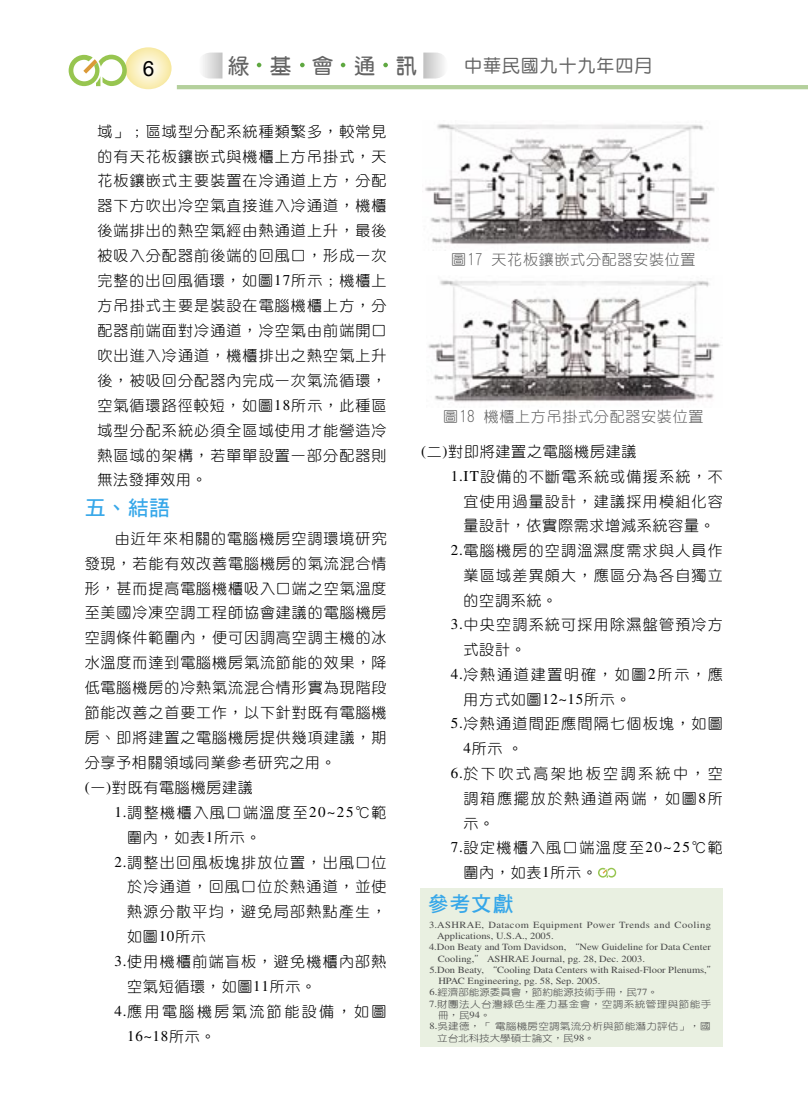
<style>
.page{position:relative;width:808px;height:1106px;background:#fff}
.page>*{position:absolute;margin:0;border:0;box-sizing:border-box;transform-origin:0 0}
.t1{font:21px "DF Hei Bd HK BF";letter-spacing:.025em;color:#36a7e9}
.t2{font:21px "DF Yuan Bd HK BF";letter-spacing:1em;color:#636363}
.t3{font:21px "Arial";color:#000}
.t4{font:18px "DF Yuan Md HK BF";letter-spacing:.05em;color:#636363}
.t5{font:15px/24.9px "DF Yuan Light B5";letter-spacing:.085em;color:#000;text-align:justify}
.t6{font:15px/24.9px "DF Yuan Light B5";letter-spacing:.105em;color:#000}
.t7{font:15px "DF Yuan Lt HK BF";letter-spacing:.05em;color:#636363}
.t8{font:15px/24.8px "DF Yuan Light B5";letter-spacing:.12em;color:#000}
.t9{font:15px "DF Yuan Light B5";letter-spacing:.05em;color:#000}
.t10{font:15px/24.9px "DF Yuan Light B5";letter-spacing:.165em;color:#000}
.t11{font:9.45px/11.2px "Times";color:#484848;scale:1.11 1}
.t12{font:9.45px/11.2px "DF Yuan Light B5";letter-spacing:.03em;color:#484848;scale:1.11 1}
.t13{font:9.45px/11.2px "Times";letter-spacing:.04em;color:#484848;scale:1.11 1}
.t14{font:9.45px "DF Yuan Light B5";color:#484848;scale:1.11 1}
.s1{font-family:"Times"}
.s2{font-family:"DF Yuan Light B5"}
</style>
<div class="page">
<hr style="left:177px;top:85px;width:631px;height:4px;background:#b4d09c">
<svg style="left:125px;top:47px;width:47px;height:42px"></svg>
<svg style="left:69px;top:55px;width:58px;height:31px"></svg>
<svg style="left:257px;top:63px;width:4px;height:4px"></svg>
<svg style="left:300px;top:63px;width:5px;height:4px"></svg>
<svg style="left:341px;top:63px;width:4px;height:4px"></svg>
<svg style="left:383px;top:63px;width:5px;height:4px"></svg>
<svg style="left:423px;top:53px;width:21px;height:25px"></svg>
<svg style="left:203px;top:53px;width:20px;height:25px"></svg>
<svg style="left:598px;top:867px;width:18px;height:10px"></svg>
<div style="left:420px;top:888px;width:303px;height:159px;background:#e9f0e1"></div>
<img style="left:425px;top:124px;width:290px;height:121px">
<img style="left:428px;top:280px;width:293px;height:122px">
<p class="t3" style="left:143px;top:55px;width:13px">6</p>
<p class="t2" style="left:228px;top:55px;width:191px">綠基會通訊</p>
<p class="t4" style="left:464px;top:57px;width:190px">中華民國九十九年四月</p>
<p class="t5" style="left:97px;top:119px;width:291px">域」；區域型分配系統種類繁多，較常見的有天花板鑲嵌式與機櫃上方吊掛式，天花板鑲嵌式主要裝置在冷通道上方，分配器下方吹出冷空氣直接進入冷通道，機櫃後端排出的熱空氣經由熱通道上升，最後被吸入分配器前後端的回風口，形成一次完整的出回風循環，如圖<span class="s1">17</span>所示；機櫃上方吊掛式主要是裝設在電腦機櫃上方，分配器前端面對冷通道，冷空氣由前端開口吹出進入冷通道，機櫃排出之熱空氣上升後，被吸回分配器內完成一次氣流循環，空氣循環路徑較短，如圖<span class="s1">18</span>所示，此種區域型分配系統必須全區域使用才能營造冷熱區域的架構，若單單設置一部分配器則無法發揮效用。</p>
<p class="t1" style="left:85px;top:497px;width:87px">五、結語</p>
<p class="t5" style="left:85px;top:526px;width:303px;text-indent:30px">由近年來相關的電腦機房空調環境研究發現，若能有效改善電腦機房的氣流混合情形，甚而提高電腦機櫃吸入口端之空氣溫度至美國冷凍空調工程師協會建議的電腦機房空調條件範圍內，便可因調高空調主機的冰水溫度而達到電腦機房氣流節能的效果，降低電腦機房的冷熱氣流混合情形實為現階段節能改善之首要工作，以下針對既有電腦機房、即將建置之電腦機房提供幾項建議，期分享予相關領域同業參考研究之用。</p>
<p class="t9" style="left:85px;top:779px;width:170px"><span class="s1">(</span>一<span class="s1">)</span>對既有電腦機房建議</p>
<p class="t6" style="left:127px;top:799px;width:261px;text-indent:-13px"><span class="s1">1.</span> 調整機櫃入風口端溫度至<span class="s1">20~25</span>℃範圍內，如表<span class="s1">1</span>所示。</p>
<p class="t5" style="left:127px;top:849px;width:261px;text-indent:-13px"><span class="s1">2.</span> 調整出回風板塊排放位置，出風口位於冷通道，回風口位於熱通道，並使熱源分散平均，避免局部熱點產生，如圖<span class="s1">10</span>所示</p>
<p class="t5" style="left:127px;top:949px;width:261px;text-indent:-13px"><span class="s1">3.</span> 使用機櫃前端盲板，避免機櫃內部熱空氣短循環，如圖<span class="s1">11</span>所示。</p>
<p class="t10" style="left:127px;top:999px;width:261px;text-indent:-13px"><span class="s1">4.</span> 應用電腦機房氣流節能設備，如圖<br><span class="s1">16~18</span>所示。</p>
<p class="t7" style="left:451px;top:252px;width:246px">圖17 天花板鑲嵌式分配器安裝位置</p>
<p class="t7" style="left:443px;top:409px;width:262px">圖18 機櫃上方吊掛式分配器安裝位置</p>
<p class="t9" style="left:421px;top:444px;width:217px"><span class="s1">(</span>二<span class="s1">)</span>對即將建置之電腦機房建議</p>
<p class="t5" style="left:463px;top:464px;width:261px;text-indent:-13px"><span class="s1">1. IT</span>設備的不斷電系統或備援系統，不宜使用過量設計，建議採用模組化容量設計，依實際需求增減系統容量。</p>
<p class="t5" style="left:463px;top:538px;width:261px;text-indent:-13px"><span class="s1">2.</span> 電腦機房的空調溫濕度需求與人員作業區域差異頗大，應區分為各自獨立的空調系統。</p>
<p class="t5" style="left:463px;top:612px;width:261px;text-indent:-13px"><span class="s1">3.</span> 中央空調系統可採用除濕盤管預冷方式設計。</p>
<p class="t8" style="left:463px;top:662px;width:261px;text-indent:-13px"><span class="s1">4.</span> 冷熱通道建置明確，如圖<span class="s1">2</span>所示，應用方式如圖<span class="s1">12~15</span>所示。</p>
<p class="t5" style="left:463px;top:711px;width:261px;text-indent:-13px"><span class="s1">5.</span> 冷熱通道間距應間隔七個板塊，如圖<br><span class="s1">4</span>所示。</p>
<p class="t5" style="left:463px;top:761px;width:261px;text-indent:-13px"><span class="s1">6.</span> 於下吹式高架地板空調系統中，空調箱應擺放於熱通道兩端，如圖<span class="s1">8</span>所示。</p>
<p class="t6" style="left:463px;top:835px;width:261px;text-indent:-13px"><span class="s1">7.</span> 設定機櫃入風口端溫度至<span class="s1">20~25</span>℃範圍內，如表<span class="s1">1</span>所示。</p>
<p class="t1" style="left:428px;top:892px;width:87px">參考文獻</p>
<p class="t13" style="left:437px;top:919px;width:248px;text-indent:-8px">3. ASHRAE, Datacom Equipment Power Trends and Cooling<br>Applications, U.S.A., 2005.</p>
<p class="t11" style="left:438px;top:941px;width:247px;text-indent:-9px">4. Don Beaty and Tom Davidson, <span class="s2">“</span>New Guideline for Data Center<br>Cooling,<span class="s2">＂</span> ASHRAE Journal, pg. 28, Dec. 2003.</p>
<p class="t11" style="left:438px;top:964px;width:253px;text-indent:-9px">5. Don Beaty, <span class="s2">“</span>Cooling Data Centers with Raised-Floor Plenums,<span class="s2">＂<br></span>HPAC Engineering, pg. 58, Sep. 2005.</p>
<p class="t14" style="left:429px;top:987px;width:207px"><span class="s1">6.</span>經濟部能源委員會，節約能源技術手冊，民<span class="s1">77</span>。</p>
<p class="t12" style="left:438px;top:998px;width:248px;text-indent:-9px"><span class="s1">7.</span> 財團法人台灣綠色生產力基金會，空調系統管理與節能手冊，民<span class="s1">94</span>。</p>
<p class="t12" style="left:437px;top:1020px;width:248px;text-indent:-8px"><span class="s1">8.</span> 吳建德，「電腦機房空調氣流分析與節能潛力評估」，國立台北科技大學碩士論文，民<span class="s1">98</span>。</p>
</div>
